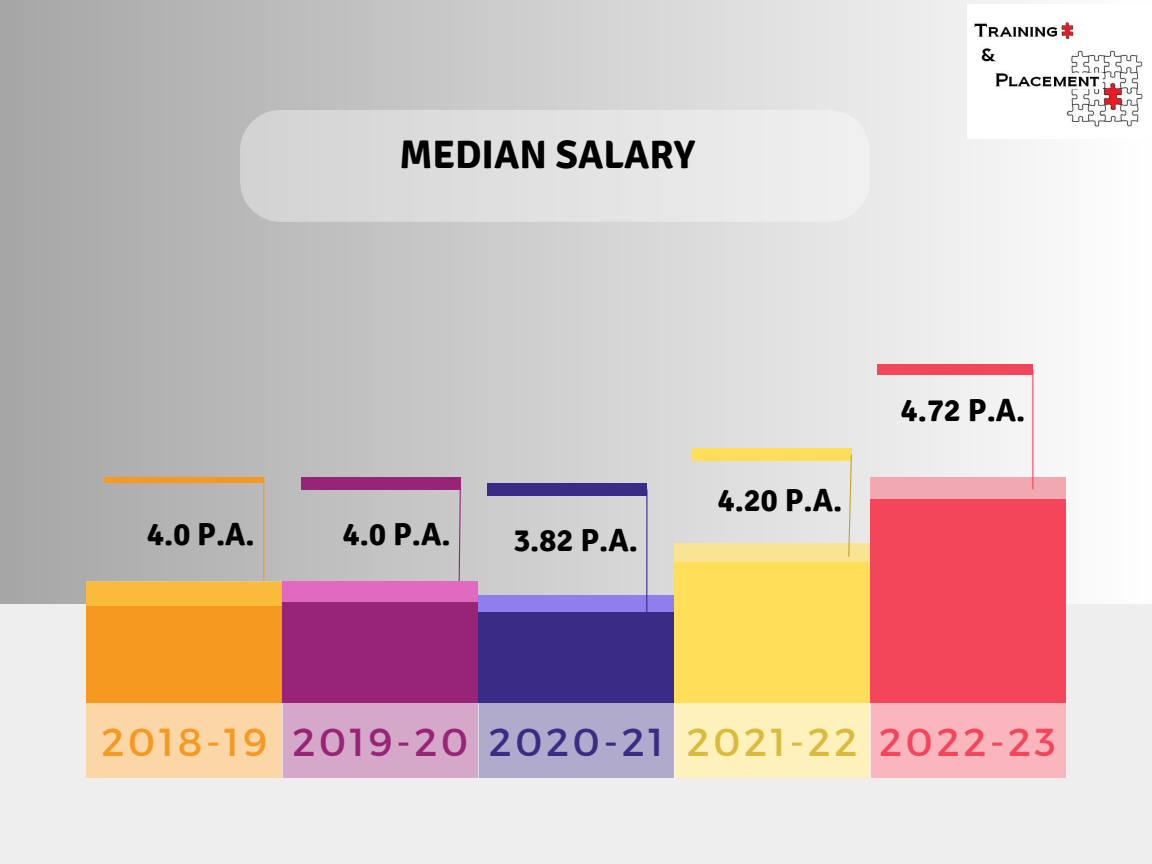
<style>
.page{position:relative;width:1152px;height:864px;background:#fff}
.page>*{position:absolute;margin:0;border:0;box-sizing:border-box;transform-origin:0 0}
.t1{font:700 39.75px "Signika";color:#000}
.t2{font:39px "Montserrat";letter-spacing:.095em;color:#f69921}
.t3{font:700 31.95px "Signika";color:#000}
.s1{color:#972477}
.s2{color:#3a2c84}
.s3{color:#c2a42b}
.s4{color:#f4465a}
</style>
<div class="page">
<div style="left:0;top:0;width:1152px;height:864px;background:linear-gradient(to right,#a6a6a6,#fefefe)"></div>
<div style="left:0;top:605px;width:1152px;height:259px;background:#eee"></div>
<div style="left:86px;top:582px;width:196px;height:196px;background:#f69921"></div>
<div style="left:86px;top:582px;width:196px;height:24px;background:#fabb3c"></div>
<svg style="left:458px;top:482px;width:4px;height:100px"></svg>
<div style="left:301px;top:477px;width:159px;height:13px;background:#972477"></div>
<div style="left:282px;top:582px;width:196px;height:196px;background:#972477"></div>
<div style="left:282px;top:582px;width:196px;height:20px;background:#e16ac0"></div>
<div style="left:478px;top:595px;width:196px;height:183px;background:#3a2c84"></div>
<div style="left:478px;top:595px;width:196px;height:17px;background:#907eed"></div>
<div style="left:674px;top:543px;width:196px;height:235px;background:#ffde59"></div>
<div style="left:674px;top:543px;width:196px;height:19px;background:#f8e492"></div>
<div style="left:870px;top:477px;width:196px;height:301px;background:#f4465a"></div>
<div style="left:870px;top:477px;width:196px;height:21px;background:#f1a8b0"></div>
<hr style="left:263px;top:477px;width:1px;height:104px;background:#f69921">
<div style="left:104px;top:477px;width:159px;height:6px;background:#f69921"></div>
<hr style="left:646px;top:489px;width:2px;height:125px;background:#3a2c84">
<div style="left:488px;top:483px;width:159px;height:13px;background:#3a2c84"></div>
<div style="left:86px;top:703px;width:196px;height:75px;background:#fbd6a6"></div>
<div style="left:282px;top:703px;width:196px;height:75px;background:#d5a7c8"></div>
<div style="left:478px;top:703px;width:196px;height:75px;background:#b0aacd"></div>
<div style="left:674px;top:703px;width:196px;height:75px;background:#fff1bc"></div>
<div style="left:870px;top:703px;width:196px;height:75px;background:#fab5bd"></div>
<div style="left:692px;top:448px;width:159px;height:13px;background:#ffde59"></div>
<svg style="left:848px;top:453px;width:5px;height:104px"></svg>
<hr style="left:1032px;top:370px;width:1px;height:119px;background:#f4465a">
<div style="left:877px;top:365px;width:156px;height:10px;background:#f4465a"></div>
<svg style="left:240px;top:110px;width:630px;height:112px;background:#e1e1e1"></svg>
<img style="left:968px;top:5px;width:184px;height:134px">
<h1 class="t1" style="left:399px;top:131px;width:297px">MEDIAN SALARY</h1>
<p class="t3" style="left:147px;top:515px;width:109px">4.0 P.A.</p>
<p class="t3" style="left:343px;top:515px;width:109px">4.0 P.A.</p>
<p class="t3" style="left:513px;top:521px;width:126px">3.82 P.A.</p>
<p class="t3" style="left:718px;top:481px;width:126px">4.20 P.A.</p>
<p class="t3" style="left:901px;top:391px;width:126px">4.72 P.A.</p>
<p class="t2" style="left:102px;top:717px;width:956px">2018-19 <span class="s1">2019-20</span> <span class="s2">2020-21</span> <span class="s3">2021-22</span> <span class="s4">2022-23</span></p>
</div>
